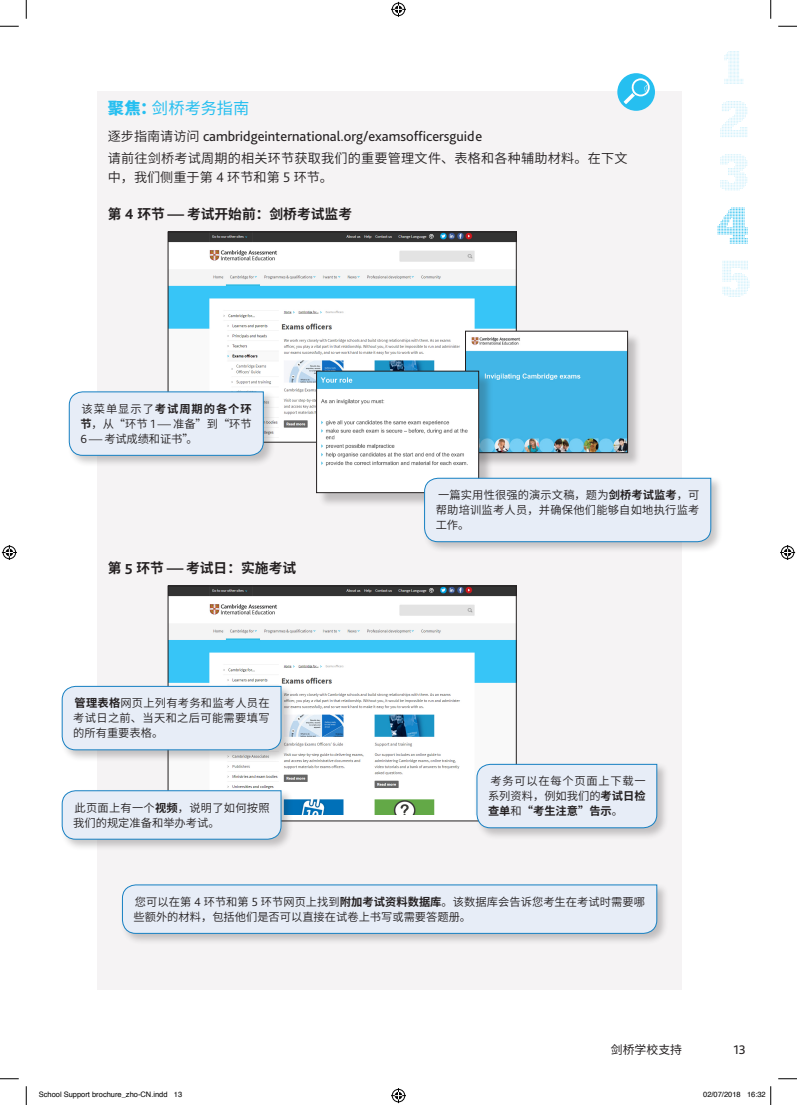
<style>
.page{position:relative;width:797px;height:1105px;background:#fff}
.page>*{position:absolute;margin:0;border:0;box-sizing:border-box;transform-origin:0 0}
.t1{font:16.25px "Noto Sans CJ Ksc";color:#26bff0}
.t2{font:14.5px "Bliss Pro";color:#231f20}
.t3{font:700 13.75px "Noto Sans CJ Ksc";color:#231f20}
.t4{font:600 13.12px/18.8px "Noto Sans CJ Ksc";letter-spacing:.015em;color:#231f20}
.t5{font:13.12px "Bliss Pro";color:#231f20}
.t6{font:11.88px "Noto Sans CJ Ksc";color:#231f20}
.t7{font:600 11.25px/15px "Noto Sans CJ Ksc";letter-spacing:.005em;color:#231f20;text-align:justify}
.t8{font:7.5px "Helvetica";color:#000}
.s1{font-weight:900}
.s2{font-family:"Noto Sans CJ Ksc";font-weight:600;font-size:13.12px}
.s3{font-family:"Bliss Pro";font-weight:300;font-size:14.5px}
.s4{font-family:"Bliss Pro";font-size:15.12px}
.s5{font-weight:700}
.s6{font-family:"Bliss Pro";font-weight:300;font-size:12.38px}
</style>
<div class="page">
<svg style="left:717px;top:207px;width:30px;height:37px"></svg>
<div style="left:97px;top:92px;width:585px;height:898px;background:#f5f3f4"></div>
<svg style="left:724px;top:51px;width:19px;height:33px"></svg>
<svg style="left:720px;top:101px;width:27px;height:36px"></svg>
<svg style="left:720px;top:154px;width:27px;height:36px"></svg>
<div style="left:617px;top:73px;width:38px;height:38px;background:#26bff0;border-radius:50%"></div>
<svg style="left:623px;top:78px;width:26px;height:26px"></svg>
<img style="left:170px;top:588px;width:344px;height:226px">
<div style="left:168px;top:586px;width:348px;height:235px;border:1px solid #231f20"></div>
<img style="left:170px;top:234px;width:344px;height:206px">
<div style="left:466px;top:332px;width:176px;height:135px;background:#231f20;opacity:.25"></div>
<img style="left:467px;top:333px;width:158px;height:118px">
<div style="left:465px;top:331px;width:162px;height:122px;border:1px solid #231f20"></div>
<div style="left:318px;top:372px;width:175px;height:135px;background:#231f20;opacity:.25"></div>
<img style="left:318px;top:373px;width:159px;height:118px">
<div style="left:316px;top:371px;width:163px;height:122px;border:1px solid #231f20"></div>
<div style="left:422px;top:476px;width:301px;height:78px;background:#231f20;opacity:.25"></div>
<svg style="left:423px;top:477px;width:288px;height:66px"></svg>
<div style="left:67px;top:390px;width:208px;height:77px;background:#231f20;opacity:.25"></div>
<svg style="left:68px;top:391px;width:196px;height:65px"></svg>
<div style="left:60px;top:788px;width:233px;height:63px;background:#231f20;opacity:.25"></div>
<svg style="left:61px;top:790px;width:221px;height:50px"></svg>
<div style="left:60px;top:684px;width:233px;height:78px;background:#231f20;opacity:.25"></div>
<svg style="left:61px;top:685px;width:221px;height:66px"></svg>
<div style="left:474px;top:762px;width:195px;height:78px;background:#231f20;opacity:.25"></div>
<svg style="left:476px;top:763px;width:181px;height:66px"></svg>
<div style="left:120px;top:882px;width:549px;height:63px;background:#231f20;opacity:.25"></div>
<svg style="left:121px;top:884px;width:536px;height:50px"></svg>
<svg style="left:722px;top:261px;width:27px;height:36px"></svg>
<svg style="left:0;top:25px;width:19px;height:2px"></svg>
<svg style="left:778px;top:25px;width:19px;height:2px"></svg>
<svg style="left:0;top:1078px;width:19px;height:1px"></svg>
<svg style="left:778px;top:1078px;width:19px;height:1px"></svg>
<svg style="left:25px;top:0;width:2px;height:19px"></svg>
<svg style="left:25px;top:1086px;width:2px;height:19px"></svg>
<svg style="left:770px;top:0;width:1px;height:19px"></svg>
<svg style="left:391px;top:2px;width:15px;height:15px"></svg>
<svg style="left:391px;top:1088px;width:15px;height:15px"></svg>
<svg style="left:2px;top:545px;width:15px;height:15px"></svg>
<svg style="left:780px;top:545px;width:15px;height:15px"></svg>
<svg style="left:770px;top:1086px;width:1px;height:19px"></svg>
<h1 class="t1" style="left:108px;top:99px;width:143px"><span class="s1">聚焦：</span>剑桥考务指南</h1>
<p class="t2" style="left:108px;top:127px;width:376px"><span class="s2">逐步指南请访问</span> cambridgeinternational.org/examsofficersguide</p>
<p class="t4" style="left:108px;top:149px;width:521px">请前往剑桥考试周期的相关环节获取我们的重要管理文件、表格和各种辅助材料。在下文中，我们侧重于第 <span class="s3">4</span> 环节和第 <span class="s3">5</span> 环节。</p>
<p class="t3" style="left:108px;top:206px;width:246px">第 <span class="s4">4</span> 环节—考试开始前：剑桥考试监考</p>
<p class="t7" style="left:80px;top:401px;width:173px">该菜单显示了<span class="s5">考试周期的各个环节</span>，从“环节 <span class="s6">1</span> —准备”到“环节<span class="s6">6</span> —考试成绩和证书”。</p>
<p class="t3" style="left:108px;top:561px;width:190px">第 <span class="s4">5</span> 环节—考试日：实施考试</p>
<p class="t7" style="left:73px;top:696px;width:198px"><span class="s5">管理表格</span>网页上列有考务和监考人员在考试日之前、当天和之后可能需要填写的所有重要表格。</p>
<p class="t7" style="left:73px;top:800px;width:198px">此页面上有一个<span class="s5">视频</span>，说明了如何按照我们的规定准备和举办考试。</p>
<p class="t7" style="left:435px;top:488px;width:265px">一篇实用性很强的演示文稿，题为<span class="s5">剑桥考试监考</span>，可帮助培训监考人员，并确保他们能够自如地执行监考工作。</p>
<p class="t7" style="left:488px;top:774px;width:159px">考务可以在每个页面上下载一系列资料，例如我们的<span class="s5">考试日检查单</span>和<span class="s5">“考生注意”告示</span>。</p>
<p class="t7" style="left:133px;top:894px;width:513px">您可以在第 <span class="s6">4</span> 环节和第 <span class="s6">5</span> 环节网页上找到<span class="s5">附加考试资料数据库</span>。该数据库会告诉您考生在考试时需要哪些额外的材料，包括他们是否可以直接在试卷上书写或需要答题册。</p>
<p class="t6" style="left:611px;top:1043px;width:73px">剑桥学校支持</p>
<p class="t5" style="left:733px;top:1041px;width:14px">13</p>
<p class="t8" style="left:39px;top:1089px;width:145px">School Support brochure_zho-CN.indd 13</p>
<p class="t8" style="left:703px;top:1089px;width:64px">02/07/2018 16:32</p>
</div>
